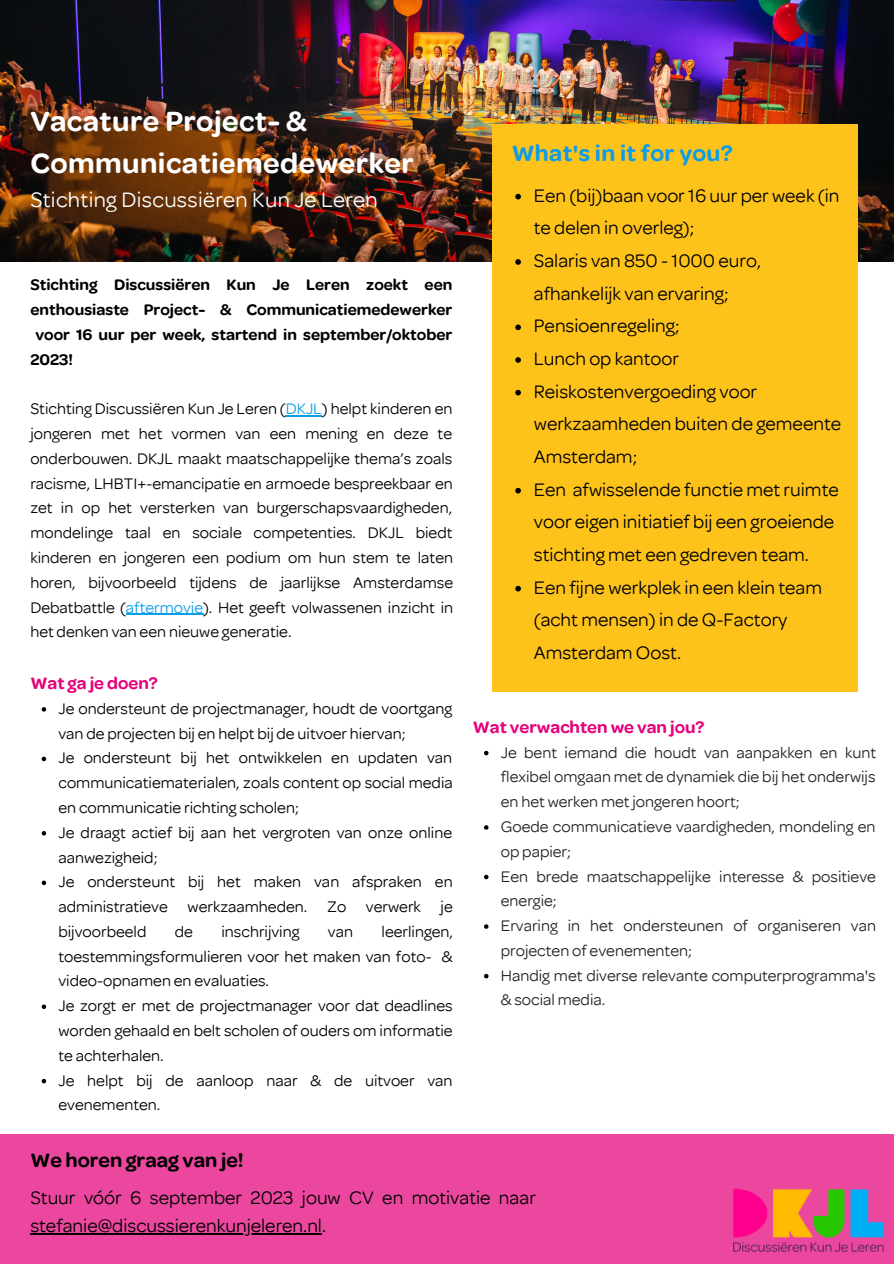
<style>
.page{position:relative;width:894px;height:1264px;background:#fff}
.page>*{position:absolute;margin:0;border:0;box-sizing:border-box;transform-origin:0 0}
.t1{font:600 30px/41.7px "Omnes";letter-spacing:.015em;color:#fff}
.t2{font:600 24px "Omnes";letter-spacing:.015em;color:#0c9de8}
.t3{font:22.5px "Omnes";letter-spacing:.015em;color:#fff}
.t4{font:600 21px "Omnes";color:#000}
.t5{font:19.5px/32.7px "Omnes";color:#000}
.t6{font:600 18px "Omnes";color:#e5027b}
.t7{font:16.5px/24.8px "Omnes";color:#000;text-align:justify}
.t8{font:16.5px/24.8px "Omnes";color:#222}
.t9{font:600 16.5px "Omnes";color:#000}
.s1{color:#0c9de8}
</style>
<div class="page">
<img style="left:0;top:0;width:893px;height:261px">
<div style="left:491px;top:124px;width:366px;height:567px;background:#fec31b"></div>
<div style="left:0;top:1133px;width:893px;height:130px;background:#ec479f"></div>
<img style="left:733px;top:1188px;width:151px;height:64px">
<svg style="left:42px;top:707px;width:4px;height:4px"></svg>
<svg style="left:42px;top:756px;width:4px;height:5px"></svg>
<svg style="left:42px;top:831px;width:4px;height:4px"></svg>
<svg style="left:42px;top:880px;width:4px;height:5px"></svg>
<svg style="left:42px;top:1004px;width:4px;height:5px"></svg>
<svg style="left:42px;top:1078px;width:4px;height:5px"></svg>
<hr style="left:286px;top:415px;width:36px;height:1px;background:#0c9de8">
<hr style="left:126px;top:613px;width:77px;height:1px;background:#0c9de8">
<svg style="left:515px;top:194px;width:6px;height:5px"></svg>
<svg style="left:515px;top:259px;width:6px;height:6px"></svg>
<svg style="left:515px;top:324px;width:6px;height:6px"></svg>
<svg style="left:515px;top:357px;width:6px;height:6px"></svg>
<svg style="left:515px;top:390px;width:6px;height:5px"></svg>
<svg style="left:515px;top:488px;width:6px;height:5px"></svg>
<svg style="left:515px;top:586px;width:6px;height:5px"></svg>
<svg style="left:484px;top:750px;width:4px;height:5px"></svg>
<svg style="left:484px;top:825px;width:4px;height:4px"></svg>
<svg style="left:484px;top:874px;width:4px;height:5px"></svg>
<svg style="left:484px;top:924px;width:4px;height:4px"></svg>
<svg style="left:484px;top:973px;width:4px;height:5px"></svg>
<hr style="left:30px;top:1233px;width:292px;height:1px;background:#000">
<p class="t1" style="left:30px;top:100px;width:385px">Vacature Project- &amp;<br>Communicatiemedewerker</p>
<p class="t3" style="left:30px;top:186px;width:349px">Stichting Discussiëren Kun Je Leren</p>
<p class="t5" style="left:533px;top:179px;width:307px">Een (bij)baan voor 16 uur per week (in te delen in overleg);</p>
<p class="t5" style="left:533px;top:244px;width:229px">Salaris van 850 - 1000 euro, afhankelijk van ervaring;</p>
<p class="t5" style="left:533px;top:310px;width:147px">Pensioenregeling;</p>
<p class="t5" style="left:533px;top:342px;width:147px">Lunch op kantoor</p>
<p class="t5" style="left:533px;top:375px;width:309px">Reiskostenvergoeding voor werkzaamheden buiten de gemeente<br>Amsterdam;</p>
<p class="t5" style="left:533px;top:473px;width:306px">Een afwisselende functie met ruimte voor eigen initiatief bij een groeiende stichting met een gedreven team.</p>
<p class="t5" style="left:533px;top:571px;width:290px">Een fijne werkplek in een klein team (acht mensen) in de Q-Factory<br>Amsterdam Oost.</p>
<p class="t2" style="left:511px;top:139px;width:222px">What's in it for you?</p>
<p class="t9" style="left:30px;top:275px;width:423px">Stichting Discussiëren Kun Je Leren zoekt een</p>
<p class="t9" style="left:30px;top:300px;width:423px">enthousiaste Project- &amp; Communicatiemedewerker</p>
<p class="t9" style="left:35px;top:325px;width:418px">voor 16 uur per week, startend in september/oktober</p>
<p class="t9" style="left:30px;top:350px;width:44px">2023!</p>
<p class="t7" style="left:30px;top:396px;width:424px">Stichting Discussiëren Kun Je Leren (<span class="s1">DKJL</span>) helpt kinderen en jongeren met het vormen van een mening en deze te onderbouwen. DKJL maakt maatschappelijke thema’s zoals racisme, LHBTI+-emancipatie en armoede bespreekbaar en zet in op het versterken van burgerschapsvaardigheden, mondelinge taal en sociale competenties. DKJL biedt kinderen en jongeren een podium om hun stem te laten horen, bijvoorbeeld tijdens de jaarlijkse Amsterdamse Debatbattle (<span class="s1">aftermovie</span>). Het geeft volwassenen inzicht in het denken van een nieuwe generatie.</p>
<p class="t6" style="left:30px;top:673px;width:129px">Wat ga je doen?</p>
<p class="t7" style="left:58px;top:696px;width:395px">Je ondersteunt de projectmanager, houdt de voortgang van de projecten bij en helpt bij de uitvoer hiervan;</p>
<p class="t7" style="left:58px;top:745px;width:396px">Je ondersteunt bij het ontwikkelen en updaten van communicatiematerialen, zoals content op social media en communicatie richting scholen;</p>
<p class="t7" style="left:58px;top:820px;width:395px">Je draagt actief bij aan het vergroten van onze online aanwezigheid;</p>
<p class="t7" style="left:58px;top:869px;width:396px">Je ondersteunt bij het maken van afspraken en administratieve werkzaamheden. Zo verwerk je bijvoorbeeld</p>
<p class="t7" style="left:58px;top:919px;width:396px;text-indent:323px">leerlingen, toestemmingsformulieren voor het maken van foto- &amp; video-opnamen en evaluaties.</p>
<p class="t7" style="left:58px;top:993px;width:395px">Je zorgt er met de projectmanager voor dat deadlines worden gehaald en belt scholen of ouders om informatie te achterhalen.</p>
<p class="t7" style="left:58px;top:1067px;width:395px">Je helpt bij de aanloop naar &amp; de uitvoer van evenementen.</p>
<p class="t7" style="left:175px;top:919px;width:20px">de</p>
<p class="t7" style="left:221px;top:919px;width:79px">inschrijving</p>
<p class="t7" style="left:328px;top:919px;width:27px">van</p>
<p class="t6" style="left:472px;top:716px;width:233px">Wat verwachten we van jou?</p>
<p class="t8" style="left:500px;top:740px;width:376px;text-align:justify">Je bent iemand die houdt van aanpakken en kunt flexibel omgaan met de dynamiek die bij het onderwijs en het werken metjongeren hoort;</p>
<p class="t8" style="left:500px;top:814px;width:376px">Goede communicatieve vaardigheden, mondeling en op papier;</p>
<p class="t8" style="left:500px;top:863px;width:376px">Een brede maatschappelijke interesse &amp; positieve energie;</p>
<p class="t8" style="left:500px;top:913px;width:376px">Ervaring in het ondersteunen of organiseren van projecten of evenementen;</p>
<p class="t8" style="left:500px;top:963px;width:376px">Handig met diverse relevante computerprogramma's &amp; social media.</p>
<p class="t4" style="left:30px;top:1147px;width:215px">We horen graag van je!</p>
<p class="t5" style="left:30px;top:1183px;width:507px;line-height:28.2px">Stuur vóór 6 september 2023 jouw CV en motivatie naar stefanie@discussierenkunjeleren.nl.</p>
</div>
